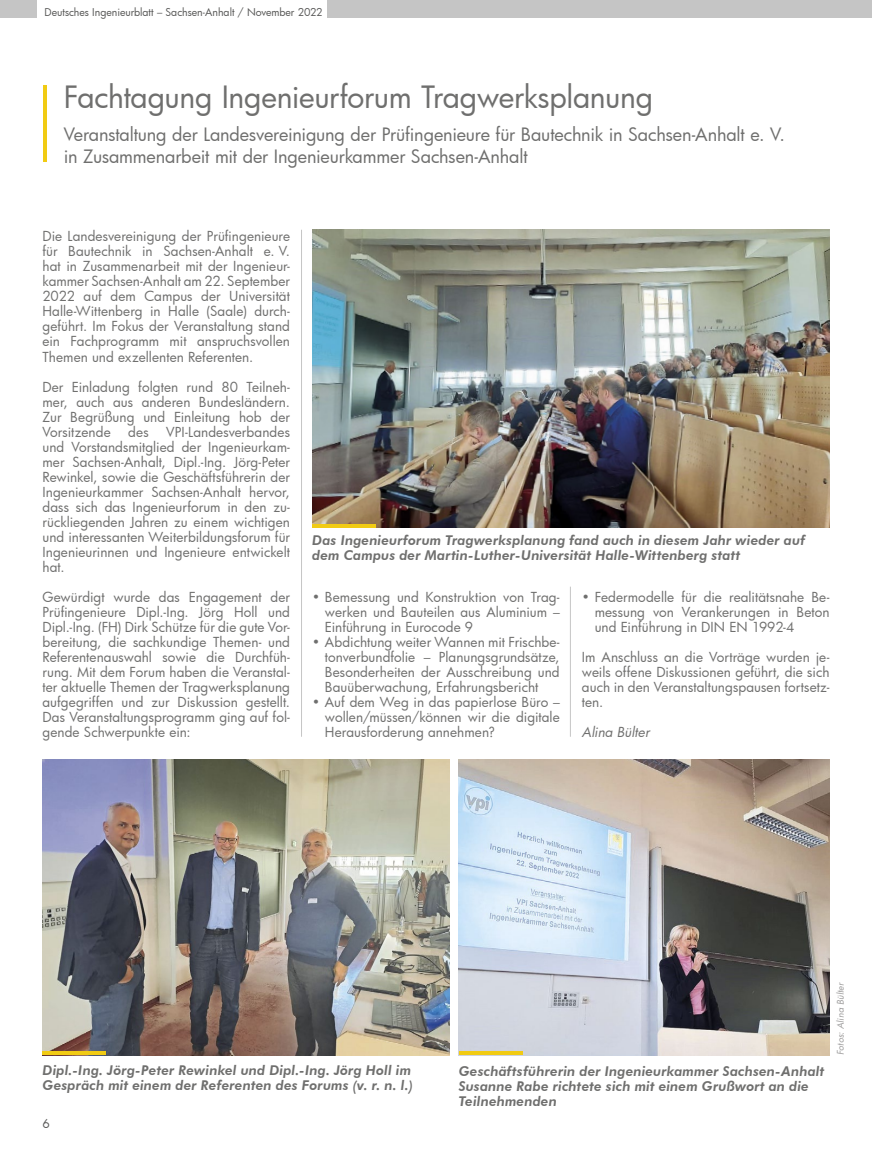
<style>
.page{position:relative;width:872px;height:1170px;background:#fff}
.page>*{position:absolute;margin:0;border:0;box-sizing:border-box;transform-origin:0 0}
.t1{font:30px "Futura Bk";letter-spacing:-.01em;color:#6f6f6e}
.t2{font:18px/21.6px "Futura Bk";letter-spacing:-.01em;color:#6f6f6e}
.t3{font:13.5px/15px "Futura Bk";color:#6f6f6e;text-align:justify}
.t4{font:italic 800 13.5px/15px "Futura BT";letter-spacing:.005em;color:#6f6f6e}
.t5{font:italic 13.5px "Futura Bk";color:#6f6f6e}
.t6{font:12px "Futura Bk";color:#585857}
.t7{font:10.5px "Futura Bk";color:#585857}
.t8{font:italic 9px "Futura Bk";letter-spacing:.01em;color:#9c9b9b}
</style>
<div class="page">
<div style="left:0;top:0;width:36px;height:17px;background:#c5c5c5"></div>
<div style="left:327px;top:0;width:545px;height:17px;background:#c5c5c5"></div>
<hr style="left:43px;top:85px;width:4px;height:77px;background:#f1cb13">
<img style="left:312px;top:230px;width:517px;height:297px">
<hr style="left:312px;top:524px;width:64px;height:3px;background:#f1cb13">
<img style="left:43px;top:759px;width:406px;height:295px">
<hr style="left:43px;top:1051px;width:63px;height:3px;background:#f1cb13">
<img style="left:459px;top:759px;width:370px;height:295px">
<hr style="left:459px;top:1051px;width:63px;height:3px;background:#f1cb13">
<hr style="left:301px;top:230px;width:1px;height:506px;background:#c5c5c5">
<hr style="left:570px;top:586px;width:1px;height:150px;background:#c5c5c5">
<p class="t7" style="left:45px;top:6px;width:279px">Deutsches Ingenieurblatt – Sachsen-Anhalt / November 2022</p>
<h1 class="t1" style="left:64px;top:76px;width:591px">Fachtagung Ingenieurforum Tragwerksplanung</h1>
<h2 class="t2" style="left:64px;top:123px;width:722px">Veranstaltung der Landesvereinigung der Prüfingenieure für Bautechnik in Sachsen-Anhalt e. V. in Zusammenarbeit mit der Ingenieurkammer Sachsen-Anhalt</h2>
<p class="t3" style="left:42px;top:229px;width:249px">Die Landesvereinigung der Prüfingenieure für Bautechnik in Sachsen-Anhalt e. V. hat in Zusammenarbeit mit der Ingenieur&shy;kammer Sachsen-Anhalt am 22. September 2022 auf dem Campus der Universität Halle-Wittenberg in Halle (Saale) durch&shy;geführt. Im Fokus der Veranstaltung stand ein Fachprogramm mit anspruchsvollen Themen und exzellenten Referenten.</p>
<p class="t3" style="left:42px;top:379px;width:249px">Der Einladung folgten rund 80 Teilneh&shy;mer, auch aus anderen Bundesländern.<br>Zur Begrüßung und Einleitung hob der Vorsitzende</p>
<p class="t3" style="left:42px;top:424px;width:249px;text-indent:124px">VPI-Landesverbandes und Vorstandsmitglied der Ingenieurkam&shy;mer Sachsen-Anhalt, Dipl.-Ing. Jörg-Peter Rewinkel, sowie die Geschäftsführerin der Ingenieurkammer Sachsen-Anhalt hervor, dass sich das Ingenieurforum in den zu&shy;rückliegenden Jahren zu einem wichtigen und interessanten Weiterbildungsforum für Ingenieurinnen und Ingenieure entwickelt hat.</p>
<p class="t3" style="left:42px;top:589px;width:249px">Gewürdigt wurde das Engagement der Prüfingenieure Dipl.-Ing. Jörg Holl und Dipl.-Ing. (FH) Dirk Schütze für die gute Vor&shy;bereitung, die sachkundige Themen- und Referentenauswahl sowie die Durchfüh&shy;rung. Mit dem Forum haben die Veranstal&shy;ter aktuelle Themen der Tragwerksplanung aufgegriffen und zur Diskussion gestellt.<br>Das Veranstaltungsprogramm ging auf fol&shy;gende Schwerpunkte ein:</p>
<p class="t3" style="left:325px;top:589px;width:236px;text-indent:-13px">• Bemessung und Konstruktion von Trag&shy;werken und Bauteilen aus Aluminium – Einführung in Eurocode 9</p>
<p class="t3" style="left:128px;top:424px;width:22px">des</p>
<p class="t4" style="left:312px;top:532px;width:494px">Das Ingenieurforum Tragwerksplanung fand auch in diesem Jahr wieder auf dem Campus der Martin-Luther-Universität Halle-Wittenberg statt</p>
<p class="t3" style="left:594px;top:589px;width:236px;text-indent:-13px">• Federmodelle für die realitätsnahe Be&shy;messung von Verankerungen in Beton und Einführung in DIN EN 1992-4</p>
<p class="t3" style="left:582px;top:648px;width:249px">Im Anschluss an die Vorträge wurden je&shy;weils offene Diskussionen geführt, die sich auch in den Veranstaltungspausen fortsetz&shy;ten.</p>
<p class="t5" style="left:582px;top:722px;width:69px">Alina Bülter</p>
<p class="t3" style="left:325px;top:634px;width:236px;text-indent:-13px">• Abdichtung weiter Wannen mit Frischbe&shy;tonverbundfolie – Planungsgrundsätze, Besonderheiten der Ausschreibung und Bauüberwachung, Erfahrungsbericht</p>
<p class="t3" style="left:325px;top:694px;width:236px;text-indent:-13px">• Auf dem Weg in das papierlose Büro – wollen/müssen/können wir die digitale Herausforderung annehmen?</p>
<p class="t4" style="left:43px;top:1062px;width:372px">Dipl.-Ing. Jörg-Peter Rewinkel und Dipl.-Ing. Jörg Holl im<br>Gespräch mit einem der Referenten des Forums (v. r. n. l.)</p>
<p class="t4" style="left:459px;top:1063px;width:367px">Geschäftsführerin der Ingenieurkammer Sachsen-Anhalt<br>Susanne Rabe richtete sich mit einem Grußwort an die<br>Teilnehmenden</p>
<p class="t6" style="left:43px;top:1114px;width:9px">6</p>
<p class="t8" style="left:834px;top:1055px;width:74px;rotate:-90deg">Fotos: Alina Bülter</p>
</div>
